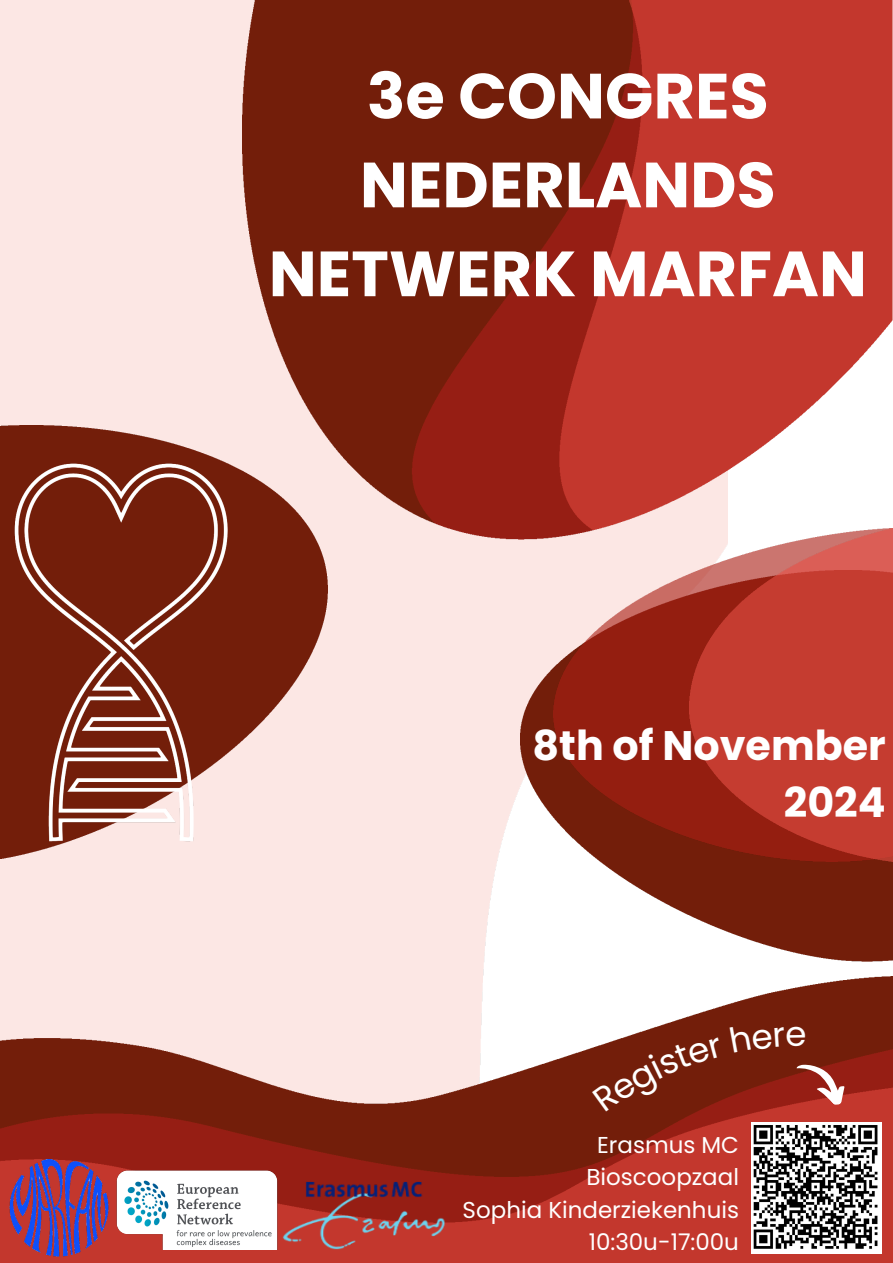
<style>
.page{position:relative;width:893px;height:1263px;background:#fff}
.page>*{position:absolute;margin:0;border:0;box-sizing:border-box;transform-origin:0 0}
.t1{font:700 63.75px/88.9px "Poppins";color:#fff;text-align:center}
.t2{font:700 41.25px/57.4px "Poppins";color:#fff;text-align:right}
.t3{font:22.95px/32.1px "Poppins";color:#fff;text-align:right}
</style>
<div class="page">
<div style="left:0;top:0;width:553px;height:977px;background:#fce7e4"></div>
<img style="left:0;top:426px;width:327px;height:433px">
<img style="left:0;top:450px;width:266px;height:475px">
<img style="left:521px;top:570px;width:372px;height:392px">
<img style="left:242px;top:0;width:651px;height:539px">
<img style="left:553px;top:529px;width:136px;height:333px">
<img style="left:0;top:977px;width:893px;height:286px">
<img style="left:689px;top:529px;width:204px;height:333px">
<img style="left:751px;top:1122px;width:130px;height:131px">
<img style="left:282px;top:1176px;width:171px;height:73px">
<img style="left:7px;top:1159px;width:104px;height:101px">
<img style="left:111px;top:1166px;width:171px;height:83px">
<div style="left:592px;top:1037px;width:131px;height:75px;background:#731e0a"></div>
<svg style="left:730px;top:1024px;width:121px;height:83px"></svg>
<h1 class="t1" style="left:269px;top:52px;width:599px">3e CONGRES<br>NEDERLANDS<br>NETWERK MARFAN</h1>
<p class="t2" style="left:532px;top:717px;width:355px">8th of November<br>2024</p>
<p class="t3" style="left:462px;top:1129px;width:278px">Erasmus MC<br>Bioscoopzaal<br>Sophia Kinderziekenhuis<br>10:30u-17:00u</p>
</div>
